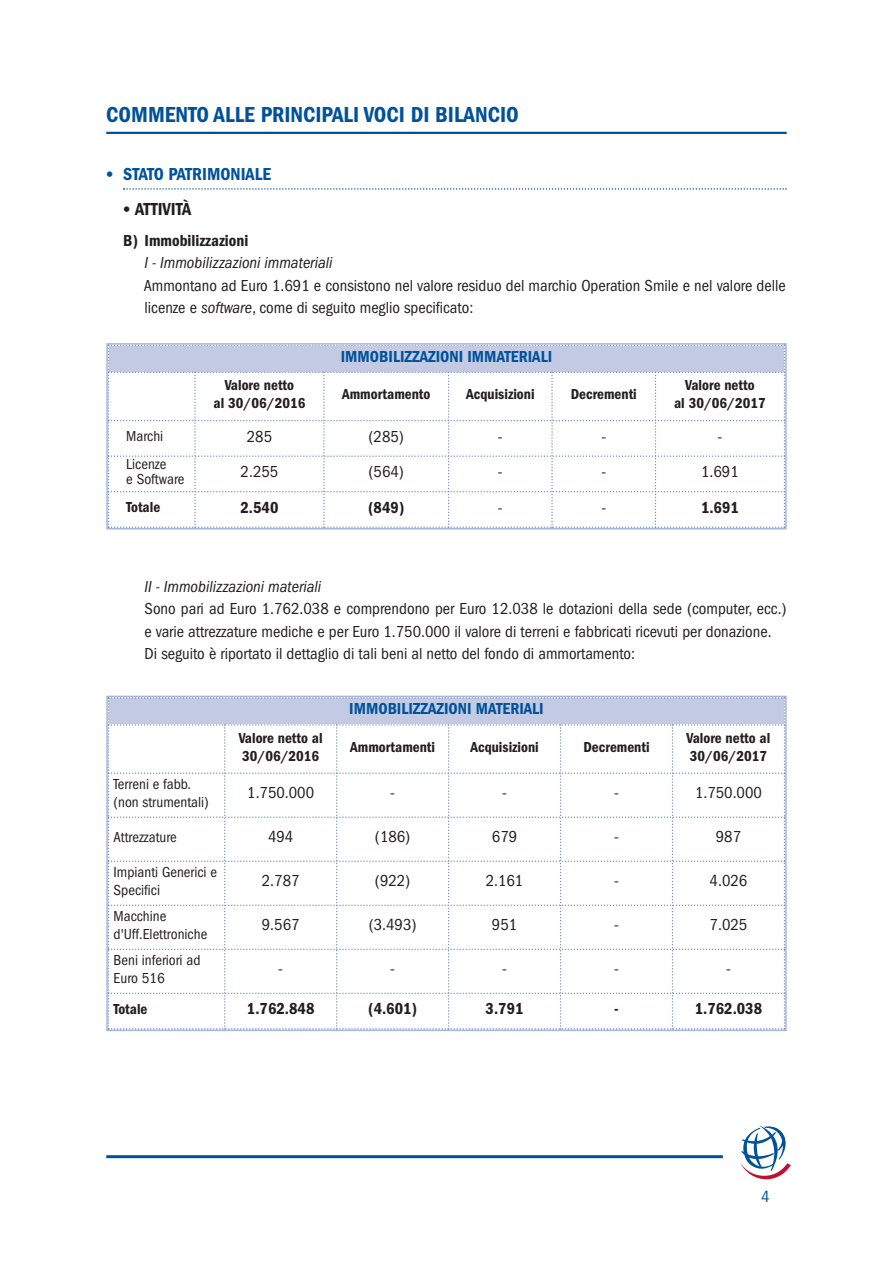
<style>
.page{position:relative;width:893px;height:1263px;background:#fff}
.page>*{position:absolute;margin:0;border:0;box-sizing:border-box;transform-origin:0 0}
.t1{font:22.5px "ITC Franklin Gothic Std Dm Cd";color:#01529a}
.t2{font:18px "ITC Franklin Gothic Std Dm Cd";color:#01529a}
.t3{font:18px "ITC Franklin Gothic Std Dm Cd";color:#231f20}
.t4{font:condensed 16.5px/22.5px "ITC Franklin Gothic Std";color:#231f20}
.t5{font:16.5px "ITC Franklin Gothic Std Dm Cd";color:#231f20}
.t6{font:italic condensed 16.5px "ITC Franklin Gothic Std";color:#231f20}
.t7{font:16.5px "ITC Franklin Gothic Std Dm Cd";color:#01529a}
.t8{font:condensed 16.5px "ITC Franklin Gothic Std";color:#01529a}
.t9{font:15px/18px "ITC Franklin Gothic Std Dm Cd";color:#231f20;text-align:center}
.t10{font:condensed 15px/18px "ITC Franklin Gothic Std";color:#231f20}
.s1{font-family:"Archer";font-weight:700;font-size:21px}
.s2{font-style:italic}
</style>
<div class="page">
<svg style="left:740px;top:1125px;width:51px;height:54px"></svg>
<hr style="left:106px;top:1155px;width:617px;height:3px;background:#01529a">
<hr style="left:106px;top:132px;width:681px;height:2px;background:#01529a">
<svg style="left:123px;top:188px;width:664px;height:2px"></svg>
<div style="left:106px;top:343px;width:681px;height:186px;border:2px solid #a8b6d9"></div>
<svg style="left:108px;top:345px;width:677px;height:183px"></svg>
<svg style="left:108px;top:697px;width:677px;height:332px"></svg>
<h1 class="t1" style="left:106px;top:107px;width:414px">commento alle PrinciPali Voci di bilancio</h1>
<p class="t2" style="left:106px;top:167px;width:166px"><span class="s1">•</span> Stato Patrimoniale</p>
<p class="t3" style="left:123px;top:203px;width:70px"><span class="s1">•</span> attiVità</p>
<p class="t5" style="left:123px;top:235px;width:126px">b) immobilizzazioni</p>
<p class="t6" style="left:145px;top:257px;width:189px">I - Immobilizzazioni immateriali</p>
<p class="t4" style="left:144px;top:275px;width:644px">Ammontano ad Euro 1.691 e consistono nel valore residuo del marchio Operation Smile e nel valore delle licenze e <span class="s2">software</span>, come di seguito meglio specificato:</p>
<p class="t7" style="left:341px;top:351px;width:213px">immobilizzazioni immateriali</p>
<p class="t9" style="left:214px;top:378px;width:93px">Valore netto<br>al 30/06/2016</p>
<p class="t9" style="left:342px;top:387px;width:90px">ammortamento</p>
<p class="t9" style="left:466px;top:387px;width:70px">acquisizioni</p>
<p class="t9" style="left:571px;top:387px;width:68px">decrementi</p>
<p class="t9" style="left:674px;top:378px;width:93px">Valore netto<br>al 30/06/2017</p>
<p class="t10" style="left:126px;top:428px;width:39px">Marchi</p>
<p class="t4" style="left:247px;top:426px;width:27px">285</p>
<p class="t4" style="left:369px;top:426px;width:37px">(285)</p>
<p class="t4" style="left:498px;top:426px;width:6px">-</p>
<p class="t4" style="left:601px;top:426px;width:6px">-</p>
<p class="t4" style="left:718px;top:426px;width:6px">-</p>
<p class="t10" style="left:126px;top:458px;width:60px;line-height:15px">Licenze<br>e Software</p>
<p class="t4" style="left:241px;top:462px;width:39px">2.255</p>
<p class="t4" style="left:369px;top:462px;width:37px">(564)</p>
<p class="t4" style="left:498px;top:462px;width:6px">-</p>
<p class="t4" style="left:601px;top:462px;width:6px">-</p>
<p class="t4" style="left:701px;top:462px;width:39px">1.691</p>
<p class="t9" style="left:126px;top:499px;width:35px">totale</p>
<p class="t5" style="left:240px;top:501px;width:39px">2.540</p>
<p class="t5" style="left:368px;top:501px;width:38px">(849)</p>
<p class="t4" style="left:498px;top:497px;width:6px">-</p>
<p class="t4" style="left:601px;top:497px;width:6px">-</p>
<p class="t5" style="left:701px;top:501px;width:39px">1.691</p>
<p class="t6" style="left:145px;top:581px;width:178px">II - Immobilizzazioni materiali</p>
<p class="t4" style="left:145px;top:599px;width:644px">Sono pari ad Euro 1.762.038 e comprendono per Euro 12.038 le dotazioni della sede (computer, ecc.) e varie attrezzature mediche e per Euro 1.750.000 il valore di terreni e fabbricati ricevuti per donazione.<br>Di seguito è riportato il dettaglio di tali beni al netto del fondo di ammortamento:</p>
<p class="t7" style="left:349px;top:703px;width:196px">immobilizzazioni materiali</p>
<p class="t9" style="left:239px;top:730px;width:85px;text-align:left">Valore netto al<br>30/06/2016</p>
<p class="t9" style="left:350px;top:739px;width:86px">ammortamenti</p>
<p class="t9" style="left:470px;top:739px;width:70px">acquisizioni</p>
<p class="t9" style="left:583px;top:739px;width:68px">decrementi</p>
<p class="t9" style="left:686px;top:730px;width:85px;text-align:left">Valore netto al<br>30/06/2017</p>
<p class="t10" style="left:114px;top:776px;width:97px">Terreni e fabb. (non strumentali)</p>
<p class="t4" style="left:247px;top:783px;width:68px">1.750.000</p>
<p class="t4" style="left:390px;top:783px;width:6px">-</p>
<p class="t4" style="left:502px;top:783px;width:6px">-</p>
<p class="t4" style="left:614px;top:783px;width:6px">-</p>
<p class="t4" style="left:695px;top:783px;width:68px">1.750.000</p>
<p class="t10" style="left:114px;top:829px;width:65px">Attrezzature</p>
<p class="t4" style="left:268px;top:827px;width:27px">494</p>
<p class="t4" style="left:375px;top:827px;width:37px">(186)</p>
<p class="t4" style="left:492px;top:827px;width:27px">679</p>
<p class="t4" style="left:614px;top:827px;width:6px">-</p>
<p class="t4" style="left:716px;top:827px;width:27px">987</p>
<p class="t10" style="left:114px;top:864px;width:105px">Impianti Generici e<br>Specifici</p>
<p class="t4" style="left:262px;top:871px;width:39px">2.787</p>
<p class="t4" style="left:375px;top:871px;width:37px">(922)</p>
<p class="t4" style="left:486px;top:871px;width:39px">2.161</p>
<p class="t4" style="left:614px;top:871px;width:6px">-</p>
<p class="t4" style="left:710px;top:871px;width:39px">4.026</p>
<p class="t10" style="left:114px;top:908px;width:95px">Macchine d'Uff.Elettroniche</p>
<p class="t4" style="left:262px;top:915px;width:39px">9.567</p>
<p class="t4" style="left:369px;top:915px;width:49px">(3.493)</p>
<p class="t4" style="left:492px;top:915px;width:27px">951</p>
<p class="t4" style="left:614px;top:915px;width:6px">-</p>
<p class="t4" style="left:710px;top:915px;width:39px">7.025</p>
<p class="t10" style="left:114px;top:952px;width:88px">Beni inferiori ad<br>Euro 516</p>
<p class="t4" style="left:278px;top:959px;width:6px">-</p>
<p class="t4" style="left:390px;top:959px;width:6px">-</p>
<p class="t4" style="left:502px;top:959px;width:6px">-</p>
<p class="t4" style="left:614px;top:959px;width:6px">-</p>
<p class="t4" style="left:726px;top:959px;width:6px">-</p>
<p class="t9" style="left:114px;top:1001px;width:35px">totale</p>
<p class="t5" style="left:247px;top:1003px;width:69px">1.762.848</p>
<p class="t5" style="left:368px;top:1003px;width:51px">(4.601)</p>
<p class="t5" style="left:486px;top:1003px;width:39px">3.791</p>
<p class="t5" style="left:614px;top:1003px;width:6px">-</p>
<p class="t5" style="left:695px;top:1003px;width:69px">1.762.038</p>
<p class="t8" style="left:761px;top:1191px;width:10px">4</p>
</div>
